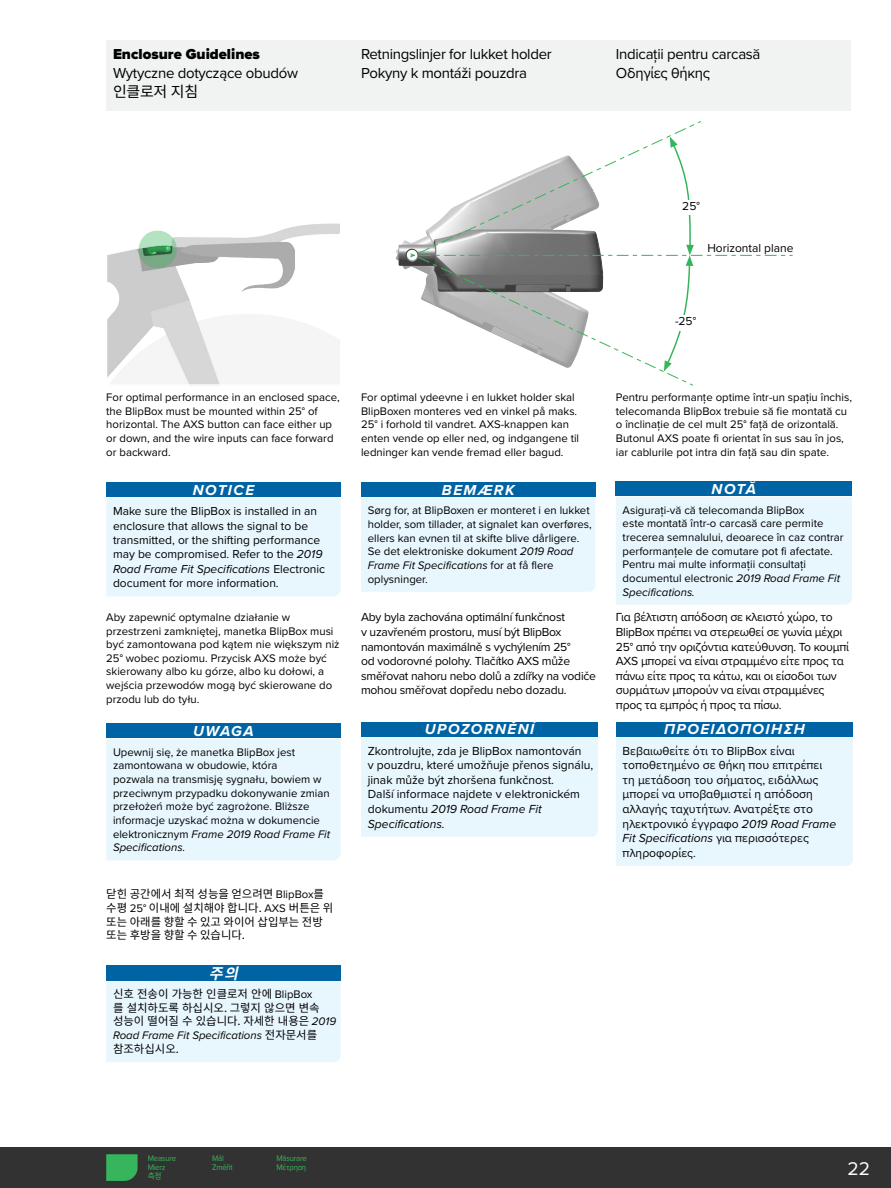
<style>
.page{position:relative;width:891px;height:1188px;background:#fff}
.page>*{position:absolute;margin:0;border:0;box-sizing:border-box;transform-origin:0 0}
.t1{font:19.2px "Proxima Nova";color:#fff}
.SubHeader_Proxima_No{font:15px "Proxima Nova";letter-spacing:-.02em;color:#000}
.Signal_Word_centered{font:italic 700 15px "Proxima Nova";letter-spacing:.1em;color:#fff}
.SubHeader_Proxima_No-2{font:900 15px "Proxima Nova";color:#000}
.SubHeader_Proxima_No-3{font:15px "Noto Sans CJ Kkr";letter-spacing:-.02em;color:#000}
.Signal_Word_centered-2{font:italic 700 15px "Noto Sans CJ Kkr";color:#fff}
.User_Manual_Text_-_N{font:12.15px/14.5px "Proxima Nova";letter-spacing:-.02em;color:#000}
.Signal_Word_Text_-_N{font:12.15px/14.5px "Proxima Nova";color:#000}
.Signal_Word_Text_-_N-2{font:12px/14.4px "Proxima Nova";color:#000}
.Dimensions{font:12px "Proxima Nova";color:#000}
.User_Manual_Text_-_N-2{font:11.4px/13.6px "Proxima Nova";color:#000}
.Signal_Word_Text_-_N-3{font:11.4px/13.6px "Proxima Nova";color:#000}
.Signal_Word_Text_-_N-4{font:11.4px/13.6px "Noto Sans CJ Kkr";color:#000}
.User_Manual_Text_-_N-3{font:11.4px/13.6px "Noto Sans CJ Kkr";color:#000}
.Flag_Text{font:8.25px "Proxima Nova";letter-spacing:-.025em;color:#36b55c;scale:.94 1}
.Flag_Text-2{font:8.25px "Proxima Nova";letter-spacing:-.025em;color:#36b55c;scale:.95 1}
.Flag_Text-3{font:8.25px "Noto Sans CJ Kkr";color:#36b55c;scale:.94 1}
.s1{font-style:italic}
.s2{font-family:"Proxima Nova"}
.s3{font-family:"Proxima Nova";font-style:italic}
</style>
<div class="page">
<div style="left:0;top:1148px;width:891px;height:40px;background:#323232"></div>
<svg style="left:409px;top:121px;width:384px;height:265px"></svg>
<div style="left:676px;top:200px;width:30px;height:15px;background:#fff"></div>
<div style="left:668px;top:315px;width:36px;height:15px;background:#fff"></div>
<img style="left:108px;top:223px;width:231px;height:161px">
<div style="left:106px;top:482px;width:235px;height:15px;background:#0063a4"></div>
<div style="left:106px;top:498px;width:235px;height:98px;background:#e8f6fd"></div>
<div style="left:361px;top:482px;width:234px;height:15px;background:#0063a4"></div>
<div style="left:361px;top:498px;width:234px;height:94px;background:#e8f6fd"></div>
<div style="left:616px;top:481px;width:236px;height:15px;background:#0063a4"></div>
<div style="left:616px;top:497px;width:236px;height:108px;background:#e8f6fd"></div>
<div style="left:106px;top:723px;width:235px;height:15px;background:#0063a4"></div>
<div style="left:106px;top:739px;width:235px;height:121px;background:#e8f6fd"></div>
<div style="left:361px;top:722px;width:237px;height:15px;background:#0063a4"></div>
<div style="left:361px;top:738px;width:237px;height:99px;background:#e8f6fd"></div>
<div style="left:616px;top:722px;width:237px;height:15px;background:#0063a4"></div>
<div style="left:616px;top:738px;width:237px;height:128px;background:#e8f6fd"></div>
<div style="left:106px;top:966px;width:235px;height:15px;background:#0063a4"></div>
<div style="left:106px;top:982px;width:235px;height:80px;background:#e8f6fd"></div>
<div style="left:106px;top:40px;width:744px;height:71px;background:#f1f2f2"></div>
<svg style="left:106px;top:1154px;width:32px;height:27px"></svg>
<p class="SubHeader_Proxima_No-2" style="left:113px;top:43px;width:148px">Enclosure Guidelines</p>
<p class="SubHeader_Proxima_No" style="left:361px;top:43px;width:192px">Retningslinjer for lukket holder</p>
<p class="SubHeader_Proxima_No" style="left:616px;top:43px;width:146px">Indicații pentru carcasă</p>
<p class="SubHeader_Proxima_No" style="left:113px;top:62px;width:186px">Wytyczne dotyczące obudów</p>
<p class="SubHeader_Proxima_No" style="left:361px;top:62px;width:168px">Pokyny k montáži pouzdra</p>
<p class="SubHeader_Proxima_No" style="left:616px;top:62px;width:96px">Οδηγίες θήκης</p>
<p class="SubHeader_Proxima_No-3" style="left:113px;top:83px;width:87px">인클로저 지침</p>
<p class="Dimensions" style="left:682px;top:197px;width:19px">25°</p>
<p class="Dimensions" style="left:707px;top:239px;width:88px">Horizontal plane</p>
<p class="Dimensions" style="left:675px;top:312px;width:23px">-25°</p>
<p class="User_Manual_Text_-_N-2" style="left:106px;top:390px;width:235px">For optimal performance in an enclosed space, the BlipBox must be mounted within 25° of horizontal. The AXS button can face either up or down, and the wire inputs can face forward or backward.</p>
<p class="Signal_Word_centered" style="left:193px;top:479px;width:63px">NOTICE</p>
<p class="Signal_Word_Text_-_N-2" style="left:113px;top:503px;width:214px">Make sure the BlipBox is installed in an enclosure that allows the signal to be transmitted, or the shifting performance may be compromised. Refer to the <span class="s1">2019<br>Road Frame Fit Specifications</span> Electronic document for more information.</p>
<p class="User_Manual_Text_-_N-2" style="left:106px;top:610px;width:235px">Aby zapewnić optymalne działanie w przestrzeni zamkniętej, manetka BlipBox musi być zamontowana pod kątem nie większym niż 25° wobec poziomu. Przycisk AXS może być skierowany albo ku górze, albo ku dołowi, a wejścia przewodów mogą być skierowane do przodu lub do tyłu.</p>
<p class="Signal_Word_centered" style="left:193px;top:720px;width:62px">UWAGA</p>
<p class="Signal_Word_Text_-_N-3" style="left:113px;top:745px;width:219px">Upewnij się, że manetka BlipBox jest zamontowana w obudowie, która<br>pozwala na transmisję sygnału, bowiem w przeciwnym przypadku dokonywanie zmian przełożeń może być zagrożone. Bliższe informacje uzyskać można w dokumencie elektronicznym <span class="s1">Frame 2019 Road Frame Fit Specifications.</span></p>
<p class="User_Manual_Text_-_N-3" style="left:106px;top:888px;width:228px">닫힌 공간에서 최적 성능을 얻으려면 <span class="s2">BlipBox</span>를 수평 <span class="s2">25°</span> 이내에 설치해야 합니다. <span class="s2">AXS</span> 버튼은 위 또는 아래를 향할 수 있고 와이어 삽입부는 전방 또는 후방을 향할 수 있습니다.</p>
<p class="Signal_Word_centered-2" style="left:209px;top:965px;width:40px">주의</p>
<p class="Signal_Word_Text_-_N-4" style="left:113px;top:987px;width:225px">신호 전송이 가능한 인클로저 안에 <span class="s2">BlipBox<br></span>를 설치하도록 하십시오. 그렇지 않으면 변속 성능이 떨어질 수 있습니다. 자세한 내용은 <span class="s3">2019<br>Road Frame Fit Specifications</span> 전자문서를 참조하십시오.</p>
<p class="User_Manual_Text_-_N-2" style="left:361px;top:390px;width:220px">For optimal ydeevne i en lukket holder skal BlipBoxen monteres ved en vinkel på maks.<br>25° i forhold til vandret. AXS-knappen kan enten vende op eller ned, og indgangene til ledninger kan vende fremad eller bagud.</p>
<p class="Signal_Word_centered" style="left:442px;top:479px;width:74px">BEMÆRK</p>
<p class="Signal_Word_Text_-_N-3" style="left:368px;top:503px;width:226px">Sørg for, at BlipBoxen er monteret i en lukket holder, som tillader, at signalet kan overføres, ellers kan evnen til at skifte blive dårligere.<br>Se det elektroniske dokument <span class="s1">2019 Road Frame Fit Specifications</span> for at få flere oplysninger.</p>
<p class="User_Manual_Text_-_N" style="left:361px;top:610px;width:237px">Aby byla zachována optimální funkčnost<br>v uzavřeném prostoru, musí být BlipBox namontován maximálně s vychýlením 25°<br>od vodorovné polohy. Tlačítko AXS může směřovat nahoru nebo dolů a zdířky na vodiče mohou směřovat dopředu nebo dozadu.</p>
<p class="Signal_Word_centered" style="left:425px;top:718px;width:111px">UPOZORNĚNÍ</p>
<p class="Signal_Word_Text_-_N" style="left:368px;top:743px;width:227px">Zkontrolujte, zda je BlipBox namontován<br>v pouzdru, které umožňuje přenos signálu, jinak může být zhoršena funkčnost.<br>Další informace najdete v elektronickém dokumentu <span class="s1">2019 Road Frame Fit Specifications.</span></p>
<p class="User_Manual_Text_-_N-2" style="left:616px;top:390px;width:238px">Pentru performanțe optime într-un spațiu închis, telecomanda BlipBox trebuie să fie montată cu o înclinație de cel mult 25° față de orizontală.<br>Butonul AXS poate fi orientat în sus sau în jos, iar cablurile pot intra din față sau din spate.</p>
<p class="Signal_Word_centered" style="left:712px;top:478px;width:46px">NOTĂ</p>
<p class="Signal_Word_Text_-_N-3" style="left:623px;top:503px;width:222px">Asigurați-vă că telecomanda BlipBox<br>este montată într-o carcasă care permite trecerea semnalului, deoarece în caz contrar performanțele de comutare pot fi afectate.<br>Pentru mai multe informații consultați documentul electronic <span class="s1">2019 Road Frame Fit Specifications.</span></p>
<p class="User_Manual_Text_-_N" style="left:616px;top:610px;width:235px">Για βέλτιστη απόδοση σε κλειστό χώρο, το BlipBox πρέπει να στερεωθεί σε γωνία μέχρι 25° από την οριζόντια κατεύθυνση. Το κουμπί AXS μπορεί να είναι στραμμένο είτε προς τα πάνω είτε προς τα κάτω, και οι είσοδοι των συρμάτων μπορούν να είναι στραμμένες προς τα εμπρός ή προς τα πίσω.</p>
<p class="Signal_Word_centered" style="left:664px;top:718px;width:142px">ΠΡΟΕΙΔΟΠΟΙΗΣΗ</p>
<p class="Signal_Word_Text_-_N" style="left:623px;top:743px;width:215px">Βεβαιωθείτε ότι το BlipBox είναι τοποθετημένο σε θήκη που επιτρέπει τη μετάδοση του σήματος, ειδάλλως μπορεί να υποβαθμιστεί η απόδοση αλλαγής ταχυτήτων. Ανατρέξτε στο ηλεκτρονικό έγγραφο <span class="s1">2019 Road Frame<br>Fit Specifications</span> για περισσότερες πληροφορίες.</p>
<p class="Flag_Text-2" style="left:148px;top:1152px;width:32px">Measure</p>
<p class="Flag_Text" style="left:212px;top:1152px;width:14px">Mål</p>
<p class="Flag_Text" style="left:276px;top:1152px;width:34px">Măsurare</p>
<p class="Flag_Text" style="left:148px;top:1161px;width:20px">Mierz</p>
<p class="Flag_Text" style="left:212px;top:1161px;width:24px">Změřit</p>
<p class="Flag_Text" style="left:276px;top:1161px;width:33px">Μέτρηση</p>
<p class="Flag_Text-3" style="left:148px;top:1171px;width:16px">측정</p>
<h1 class="t1" style="left:848px;top:1154px;width:24px">22</h1>
</div>
